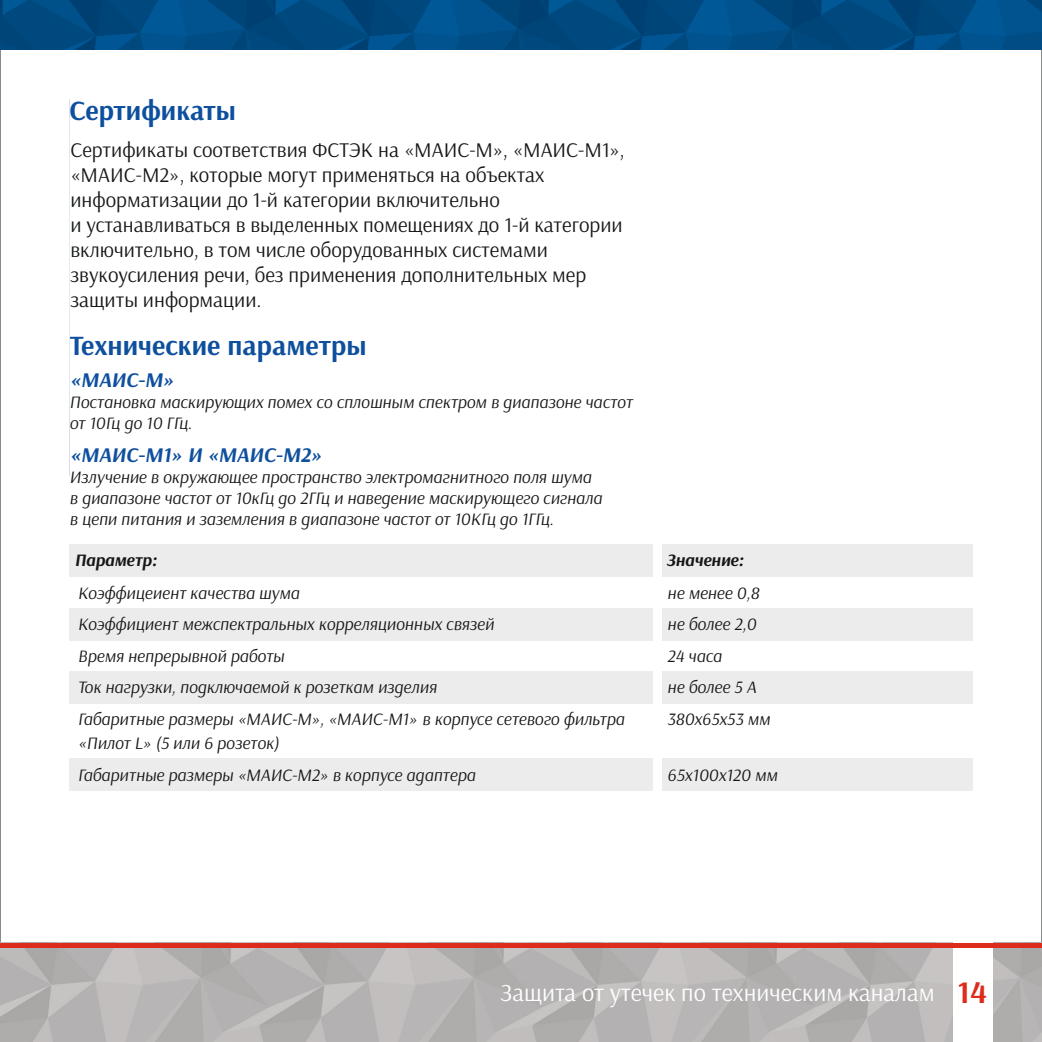
<style>
.page{position:relative;width:1042px;height:1042px;background:#fff}
.page>*{position:absolute;margin:0;border:0;box-sizing:border-box;transform-origin:0 0}
.t1{font:700 31.5px "Arsenal";color:#dd2b1c}
.t2{font:700 28px "Arsenal";color:#0e509e}
.t3{font:24.5px "Arsenal";color:#fff}
.t4{font:21px/25px "Arsenal";color:#151616}
.t5{font:italic 700 21px "Arsenal";color:#0e509e}
.t6{font:italic 17.5px/31.5px "Arsenal";color:#151616}
.t7{font:italic 700 17.5px "Arsenal";color:#151616}
</style>
<div class="page">
<img style="left:0;top:947px;width:1042px;height:95px">
<div style="left:952px;top:943px;width:40px;height:99px;background:#fff"></div>
<hr style="left:0;top:943px;width:1042px;height:4px;background:#dd2b1c">
<img style="left:0;top:0;width:1042px;height:50px">
<div style="left:69px;top:544px;width:584px;height:32px;background:#ececec"></div>
<div style="left:69px;top:609px;width:584px;height:32px;background:#ececec"></div>
<div style="left:69px;top:671px;width:584px;height:33px;background:#ececec"></div>
<div style="left:69px;top:759px;width:584px;height:32px;background:#ececec"></div>
<div style="left:662px;top:544px;width:310px;height:32px;background:#ececec"></div>
<div style="left:662px;top:609px;width:310px;height:32px;background:#ececec"></div>
<div style="left:662px;top:671px;width:310px;height:33px;background:#ececec"></div>
<div style="left:662px;top:759px;width:310px;height:32px;background:#ececec"></div>
<img style="left:69px;top:99px;width:1px;height:376px">
<h2 class="t2" style="left:69px;top:99px;width:168px">Сертификаты</h2>
<p class="t4" style="left:70px;top:139px;width:556px">Сертификаты соответствия ФСТЭК на «МАИС-М», «МАИС-М1», «МАИС-М2», которые могут применяться на объектах информатизации до 1-й категории включительно<br>и устанавливаться в выделенных помещениях до 1-й категории включительно, в том числе оборудованных системами звукоусиления речи, без применения дополнительных мер защиты информации.</p>
<h2 class="t2" style="left:69px;top:334px;width:299px">Технические параметры</h2>
<p class="t5" style="left:69px;top:372px;width:106px">«МАИС-М»</p>
<p class="t6" style="left:69px;top:393px;width:564px;line-height:21px">Постановка маскирующих помех со сплошным спектром в диапазоне частот от 10Гц до 10 ГГц.</p>
<p class="t5" style="left:69px;top:446px;width:254px">«МАИС-М1» И «МАИС-М2»</p>
<p class="t6" style="left:69px;top:468px;width:534px;line-height:21px">Излучение в окружающее пространство электромагнитного поля шума в диапазоне частот от 10кГц до 2ГГц и наведение маскирующего сигнала в цепи питания и заземления в диапазоне частот от 10КГц до 1ГГц.</p>
<p class="t7" style="left:75px;top:553px;width:84px">Параметр:</p>
<p class="t7" style="left:666px;top:553px;width:79px">Значение:</p>
<p class="t6" style="left:78px;top:578px;width:548px">Коэффицеиент качества шума<br>Коэффициент межспектральных корреляционных связей<br>Время непрерывной работы<br>Ток нагрузки, подключаемой к розеткам изделия<br>Габаритные размеры «МАИС-М», «МАИС-М1» в корпусе сетевого фильтра</p>
<p class="t6" style="left:78px;top:729px;width:399px">«Пилот L» (5 или 6 розеток)<br>Габаритные размеры «МАИС-М2» в корпусе адаптера</p>
<p class="t6" style="left:667px;top:578px;width:104px">не менее 0,8 не более 2,0<br>24 часа<br>не более 5 А<br>380х65х53 мм</p>
<p class="t6" style="left:667px;top:760px;width:112px">65х100х120 мм</p>
<h3 class="t3" style="left:501px;top:982px;width:435px">Защита от утечек по техническим каналам</h3>
<h1 class="t1" style="left:957px;top:979px;width:31px">14</h1>
</div>
